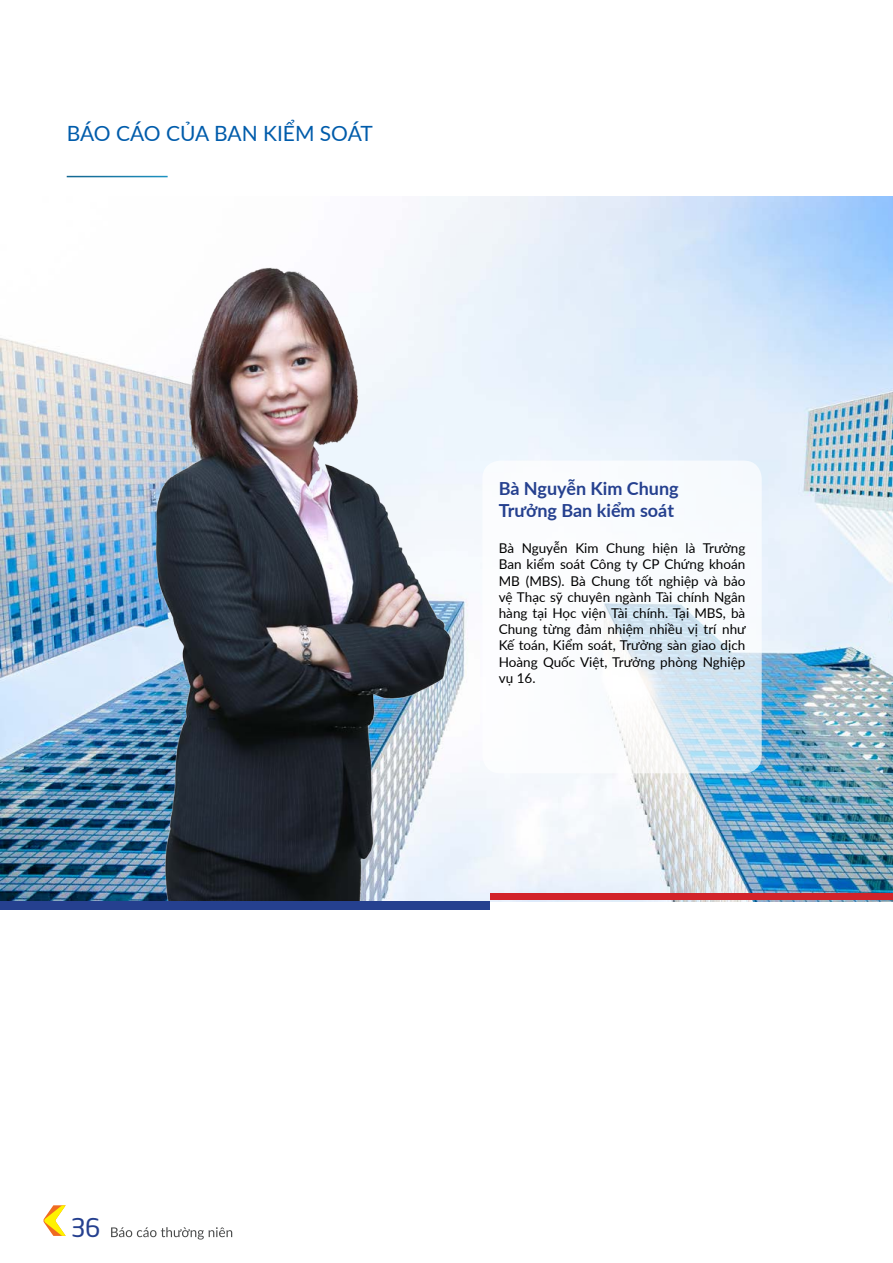
<style>
.page{position:relative;width:893px;height:1263px;background:#fff}
.page>*{position:absolute;margin:0;border:0;box-sizing:border-box;transform-origin:0 0}
.t1{font:25.5px "UTM Neo Sans Intel";color:#25408f}
.t2{font:21px "Lato";letter-spacing:-.01em;color:#005cab}
.t3{font:700 18px/21.6px "Lato";color:#25408f}
.t4{font:13.5px/16.2px "Lato";color:#000;text-align:justify}
</style>
<div class="page">
<svg style="left:43px;top:1205px;width:23px;height:31px"></svg>
<svg style="left:111px;top:1227px;width:121px;height:12px"></svg>
<img style="left:0;top:197px;width:893px;height:704px">
<svg style="left:482px;top:461px;width:280px;height:312px"></svg>
<img style="left:109px;top:254px;width:403px;height:647px">
<div style="left:0;top:901px;width:490px;height:9px;background:#25408f"></div>
<div style="left:490px;top:893px;width:403px;height:7px;background:#d2232a"></div>
<h2 class="t2" style="left:67px;top:118px;width:307px">BÁO CÁO CỦA BAN KI ỂM SOÁT</h2>
<h3 class="t3" style="left:499px;top:477px;width:181px">Bà Nguyễn Kim Chung<br>Trưởng Ban kiểm soát</h3>
<p class="t4" style="left:499px;top:540px;width:248px">Bà Nguyễn Kim Chung hiện là Trưởng Ban kiểm soát Công ty CP Chứng khoán MB (MBS). Bà Chung tốt nghiệp và bảo vệ Thạc sỹ chuyên ngành Tài chính Ngân hàng tại Học viện Tài chính. Tại MBS, bà Chung từng đảm nhiệm nhiều vị trí như Kế toán, Kiểm soát, Trưởng sàn giao dịch Hoàng Quốc Việt, Trưởng phòng Nghiệp vụ 16.</p>
<h1 class="t1" style="left:71px;top:1208px;width:31px">36</h1>
</div>
